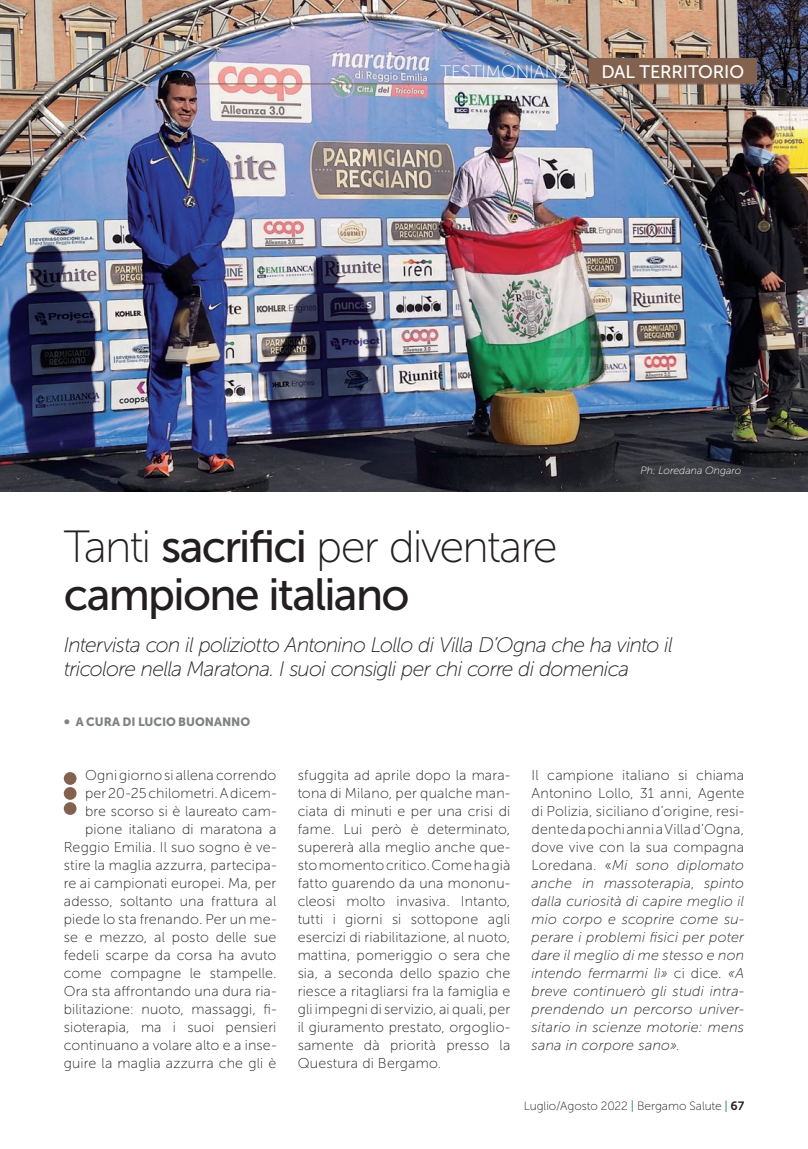
<style>
.page{position:relative;width:808px;height:1149px;background:#fff}
.page>*{position:absolute;margin:0;border:0;box-sizing:border-box;transform-origin:0 0}
.t1{font:45px "Museo Sans 100";letter-spacing:-.04em;color:#231f20}
.t2{font:45px "Museo Sans 500";letter-spacing:-.04em;color:#231f20}
.t3{font:italic 21px/24px "Museo Sans 100";letter-spacing:-.04em;color:#231f20}
.t4{font:18px "Museo Sans 100";letter-spacing:-.005em;color:#fff}
.t5{font:14.25px/18px "Museo Sans 100";letter-spacing:.01em;color:#231f20;text-align:right}
.t6{font:italic 14.25px/18px "Museo Sans 100";letter-spacing:.015em;color:#231f20;text-align:justify}
.t7{font:12px "Museo Sans 100";color:#231f20}
.t8{font:12px "Museo Sans 900";letter-spacing:-.005em;color:#808285}
.t9{font:italic 10.5px "Museo Sans 100";color:#fff}
.s1{font-family:"Museo Sans 500"}
.s2{font-style:normal}
.s3{font-family:"Museo Sans 500";color:#449483}
.s4{font-family:"Museo Sans 700"}
</style>
<div class="page">
<svg style="left:64px;top:786px;width:13px;height:13px"></svg>
<svg style="left:64px;top:801px;width:13px;height:13px"></svg>
<svg style="left:64px;top:771px;width:13px;height:13px"></svg>
<img style="left:0;top:0;width:808px;height:492px">
<div style="left:588px;top:58px;width:169px;height:25px;background:#82624f"></div>
<hr style="left:196px;top:83px;width:561px;height:1px;background:#82624f">
<p class="t4" style="left:440px;top:62px;width:305px">TESTIMONIANZA <span class="s1">DAL TERRITORIO</span></p>
<h1 class="t1" style="left:64px;top:522px;width:495px">Tanti <span class="s1">sacrifici</span> per diventare</h1>
<h1 class="t2" style="left:64px;top:569px;width:347px">campione italiano</h1>
<p class="t9" style="left:640px;top:464px;width:102px">Ph: Loredana Ongaro</p>
<h2 class="t3" style="left:64px;top:632px;width:611px">Intervista con il poliziotto Antonino Lollo di Villa D’Ogna che ha vinto il tricolore nella Maratona. I suoi consigli per chi corre di domenica</h2>
<p class="t8" style="left:64px;top:715px;width:188px">∞ A CURA DI LUCIO BUONANNO</p>
<p class="t5" style="left:64px;top:766px;width:214px">Ogni giorno si allena correndo per 20-25 chilometri. A dicem&shy;bre scorso si è laureato cam&shy;pione italiano di maratona a<br>Reggio Emilia. Il suo sogno è ve&shy;stire la maglia azzurra, partecipa&shy;re ai campionati europei. Ma, per adesso, soltanto una frattura al piede lo sta frenando. Per un me&shy;se e mezzo, al posto delle sue fedeli scarpe da corsa ha avuto come compagne le stampelle.<br>Ora sta affrontando una dura ria&shy;bilitazione: nuoto, massaggi, fi&shy;sioterapia, ma i suoi pensieri continuano a volare alto e a inse&shy;guire la maglia azzurra che gli è</p>
<p class="t5" style="left:298px;top:766px;width:214px;text-align:justify">sfuggita ad aprile dopo la mara&shy;tona di Milano, per qualche man&shy;ciata di minuti e per una crisi di fame. Lui però è determinato, supererà alla meglio anche que&shy;sto momento critico. Come ha già fatto guarendo da una mononu&shy;cleosi molto invasiva. Intanto, tutti i giorni si sottopone agli esercizi di riabilitazione, al nuoto, mattina, pomeriggio o sera che sia, a seconda dello spazio che riesce a ritagliarsi fra la famiglia e gli impegni di servizio, ai quali, per il giuramento prestato, orgoglio&shy;samente dà priorità presso la Questura di Bergamo.</p>
<p class="t6" style="left:531px;top:766px;width:214px"><span class="s2">Il campione italiano si chiama Antonino Lollo, 31 anni, Agente di Polizia, siciliano d’origine, resi&shy;dente da pochi anni a Villa d’Ogna, dove vive con la sua compagna Loredana. «</span>Mi sono diplomato anche in massoterapia<span class="s2">,</span> spinto dalla curiosità di capire meglio il mio corpo e scoprire come su&shy;perare i problemi fisici per poter dare il meglio di me stesso e non intendo fermarmi lì» <span class="s2">ci dice</span>. «A breve continuerò gli studi intra&shy;prendendo un percorso univer&shy;sitario in scienze motorie: mens sana in corpore sano»<span class="s2">.</span></p>
<p class="t7" style="left:524px;top:1099px;width:222px">Luglio/Agosto 2022 <span class="s3">|</span> Bergamo Salute <span class="s3">|</span> <span class="s4">67</span></p>
</div>
